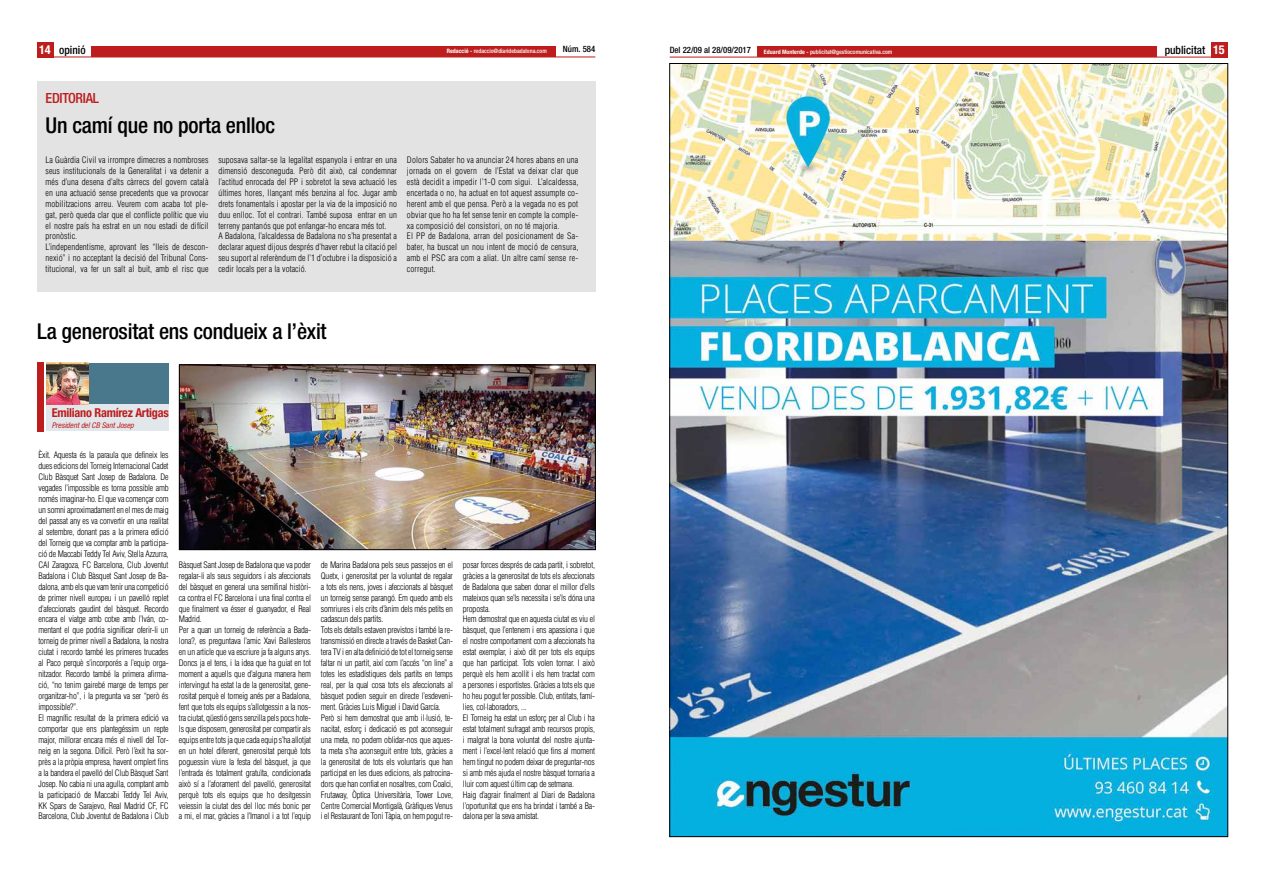
<style>
.page{position:relative;width:1265px;height:881px;background:#fff}
.page>*{position:absolute;margin:0;border:0;box-sizing:border-box;transform-origin:0 0}
.t1{font:500 condensed 21.88px "Helvetica Neue";letter-spacing:-.01em;color:#000}
.t2{font:500 condensed 14px "Helvetica Neue";letter-spacing:-.02em;color:#bd1d1d}
.t3{font:700 condensed 12.25px "Helvetica Neue";letter-spacing:-.02em;color:#bd1d1d}
.t4{font:500 condensed 11.38px "Helvetica Neue";color:#000}
.t5{font:300 condensed 8.75px/10.9px "Helvetica";letter-spacing:-.02em;color:#000}
.t6{font:300 condensed 8.75px/10.9px "Helvetica";letter-spacing:.01em;color:#000}
.t7{font:300 condensed 8.75px/10.9px "Helvetica";letter-spacing:.02em;color:#000}
.t8{font:500 condensed 8.75px "Helvetica Neue";color:#000}
.t9{font:italic condensed 7.88px "Helvetica Neue";color:#bd1d1d}
.t10{font:500 condensed 6.04px "Helvetica Neue";color:#fff}
.s1{font-weight:700;font-size:12.25px;color:#fff}
.s2{font-weight:700}
</style>
<div class="page">
<div style="left:1211px;top:42px;width:17px;height:15px;background:#bd1d1d"></div>
<hr style="left:670px;top:57px;width:558px;height:1px;background:#bd1d1d">
<div style="left:757px;top:46px;width:399px;height:11px;background:#bd1d1d"></div>
<hr style="left:37px;top:57px;width:558px;height:1px;background:#bd1d1d">
<div style="left:91px;top:46px;width:464px;height:11px;background:#bd1d1d"></div>
<div style="left:37px;top:42px;width:17px;height:15px;background:#bd1d1d"></div>
<img style="left:672px;top:65px;width:554px;height:769px">
<div style="left:37px;top:362px;width:7px;height:69px;background:#bd1d1d"></div>
<div style="left:84px;top:363px;width:85px;height:41px;background:#49778b"></div>
<div style="left:47px;top:404px;width:122px;height:27px;background:#e2e7ec"></div>
<img style="left:47px;top:363px;width:41px;height:41px">
<div style="left:38px;top:81px;width:558px;height:211px;background:#e3e3e3"></div>
<img style="left:181px;top:367px;width:412px;height:181px">
<div style="left:179px;top:365px;width:416px;height:185px;border:1px solid #000"></div>
<h3 class="t4" style="left:39px;top:43px;width:48px"><span class="s1">14</span> opinió</h3>
<p class="t10" style="left:447px;top:48px;width:102px"><span class="s2">Redacció -</span> redaccio@diaridebadalona.com</p>
<p class="t10" style="left:764px;top:48px;width:130px"><span class="s2">Eduard Monterde -</span> publicitat@gestiocomunicativa.com</p>
<h3 class="t4" style="left:1165px;top:44px;width:62px">publicitat <span class="s1">15</span></h3>
<p class="t8" style="left:563px;top:44px;width:34px">Núm. 584</p>
<p class="t8" style="left:670px;top:45px;width:83px">Del 22/09 al 28/09/2017</p>
<h2 class="t2" style="left:46px;top:90px;width:55px">EDITORIAL</h2>
<h1 class="t1" style="left:46px;top:112px;width:231px">Un camí que no porta enlloc</h1>
<p class="t6" style="left:46px;top:154px;width:164px">La Guàrdia Civil va irrompre dimecres a nombroses seus institucionals de la Generalitat i va detenir a més d’una desena d’alts càrrecs del govern català en una actuació sense precedents que va provocar mobilitzacions arreu. Veurem com acaba tot ple&shy;gat, però queda clar que el conflicte polític que viu el nostre país ha estrat en un nou estadi de difícil pronòstic.<br>L’independentisme, aprovant les “lleis de descon&shy;nexió” i no acceptant la decisió del Tribunal Cons&shy;titucional, va fer un salt al buit, amb el risc que</p>
<p class="t6" style="left:218px;top:154px;width:180px">suposava saltar-se la legalitat espanyola i entrar en una dimensió desconeguda. Però dit això, cal condemnar l’actitud enrocada del PP i sobretot la seva actuació les últimes hores, llançant més benzina al foc. Jugar amb drets fonamentals i apostar per la via de la imposició no duu enlloc. Tot el contrari. També suposa entrar en un terreny pantanós que pot enfangar-ho encara més tot.<br>A Badalona, l’alcaldessa de Badalona no s’ha presentat a declarar aquest dijous després d’haver rebut la citació pel seu suport al referèndum de l’1 d’octubre i la disposició a cedir locals per a la votació.</p>
<p class="t7" style="left:407px;top:154px;width:173px">Dolors Sabater ho va anunciar 24 hores abans en una jornada on el govern de l’Estat va deixar clar que està decidit a impedir l’1-O com sigui. L’alcaldessa, encertada o no, ha actuat en tot aquest assumpte co&shy;herent amb el que pensa. Però a la vegada no es pot obviar que ho ha fet sense tenir en compte la comple&shy;xa composició del consistori, on no té majoria.<br>El PP de Badalona, arran del posicionament de Sa&shy;bater, ha buscat un nou intent de moció de censura, amb el PSC ara com a aliat. Un altre camí sense re&shy;corregut.</p>
<h1 class="t1" style="left:37px;top:318px;width:291px">La generositat ens condueix a l’èxit</h1>
<h3 class="t3" style="left:52px;top:405px;width:118px">Emiliano Ramírez Artigas</h3>
<p class="t9" style="left:52px;top:420px;width:84px">President del CB Sant Josep</p>
<p class="t5" style="left:39px;top:449px;width:132px">Èxit. Aquesta és la paraula que defineix les dues edicions del Torneig Internacional Cadet Club Bàsquet Sant Josep de Badalona. De vegades l’impossible es torna possible amb només imaginar-ho. El que va començar com un somni aproximadament en el mes de maig del passat any es va convertir en una realitat al setembre, donant pas a la primera edició del Torneig que va comptar amb la participa&shy;ció de Maccabi Teddy Tel Aviv, Stella Azzurra, CAI Zaragoza, FC Barcelona, Club Joventut Badalona i Club Bàsquet Sant Josep de Ba&shy;dalona, amb els que vam tenir una competició de primer nivell europeu i un pavelló replet d’afeccionats gaudint del bàsquet. Recordo encara el viatge amb cotxe amb l’Iván, co&shy;mentant el que podria significar oferir-li un torneig de primer nivell a Badalona, la nostra ciutat i recordo també les primeres trucades al Paco perquè s’incorporés a l’equip orga&shy;nitzador. Recordo també la primera afirma&shy;ció, “no tenim gairebé marge de temps per organitzar-ho”, i la pregunta va ser “però és impossible?”.<br>El magnífic resultat de la primera edició va comportar que ens plantegéssim un repte major, millorar encara més el nivell del Tor&shy;neig en la segona. Difícil. Però l’èxit ha sor&shy;près a la pròpia empresa, havent omplert fins a la bandera el pavelló del Club Bàsquet Sant Josep. No cabia ni una agulla, comptant amb la participació de Maccabi Teddy Tel Aviv, KK Spars de Sarajevo, Real Madrid CF, FC Barcelona, Club Joventut de Badalona i Club</p>
<p class="t5" style="left:179px;top:559px;width:134px">Bàsquet Sant Josep de Badalona que va poder regalar-li als seus seguidors i als afeccionats del bàsquet en general una semifinal històri&shy;ca contra el FC Barcelona i una final contra el que finalment va ésser el guanyador, el Real Madrid.<br>Per a quan un torneig de referència a Bada&shy;lona?, es preguntava l’amic Xavi Ballesteros en un article que va escriure ja fa alguns anys.<br>Doncs ja el tens, i la idea que ha guiat en tot moment a aquells que d’alguna manera hem intervingut ha estat la de la generositat, gene&shy;rositat perquè el torneig anés per a Badalona, fent que tots els equips s’allotgessin a la nos&shy;tra ciutat, qüestió gens senzilla pels pocs hote&shy;ls que disposem, generositat per compartir als equips entre tots ja que cada equip s’ha allotjat en un hotel diferent, generositat perquè tots poguessin viure la festa del bàsquet, ja que l’entrada és totalment gratuïta, condicionada això sí a l’aforament del pavelló, generositat perquè tots els equips que ho desitgessin veiessin la ciutat des del lloc més bonic per a mi, el mar, gràcies a l’Imanol i a tot l’equip</p>
<p class="t5" style="left:321px;top:559px;width:134px">de Marina Badalona pels seus passejos en el Quetx, i generositat per la voluntat de regalar a tots els nens, joves i afeccionats al bàsquet un torneig sense parangó. Em quedo amb els somriures i els crits d’ànim dels més petits en cadascun dels partits.<br>Tots els detalls estaven previstos i també la re&shy;transmissió en directe a través de Basket Can&shy;tera TV i en alta definició de tot el torneig sense faltar ni un partit, així com l’accés “on line” a totes les estadístiques dels partits en temps real, per la qual cosa tots els afeccionats al bàsquet podien seguir en directe l’esdeveni&shy;ment. Gràcies Luis Miguel i David García.<br>Però si hem demostrat que amb il·lusió, te&shy;nacitat, esforç i dedicació es pot aconseguir una meta, no podem oblidar-nos que aques&shy;ta meta s’ha aconseguit entre tots, gràcies a la generositat de tots els voluntaris que han participat en les dues edicions, als patrocina&shy;dors que han confiat en nosaltres, com Coalci, Frutaway, Òptica Universitària, Tower Love, Centre Comercial Montigalà, Gràfiques Venus i el Restaurant de Toni Tàpia, on hem pogut re-</p>
<p class="t5" style="left:463px;top:559px;width:134px">posar forces després de cada partit, i sobretot, gràcies a la generositat de tots els afeccionats de Badalona que saben donar el millor d’ells mateixos quan se’ls necessita i se’ls dóna una proposta.<br>Hem demostrat que en aquesta ciutat es viu el bàsquet, que l’entenem i ens apassiona i que el nostre comportament com a afeccionats ha estat exemplar, i això dit per tots els equips que han participat. Tots volen tornar. I això perquè els hem acollit i els hem tractat com a persones i esportistes. Gràcies a tots els que ho heu pogut fer possible. Club, entitats, famí&shy;lies, col·laboradors, ...<br>El Torneig ha estat un esforç per al Club i ha estat totalment sufragat amb recursos propis, i malgrat la bona voluntat del nostre ajunta&shy;ment i l’excel·lent relació que fins al moment hem tingut no podem deixar de preguntar-nos si amb més ajuda el nostre bàsquet tornaria a lluir com aquest últim cap de setmana.<br>Haig d’agrair finalment al Diari de Badalona l’oportunitat que ens ha brindat i també a Ba&shy;dalona per la seva amistat.</p>
</div>
